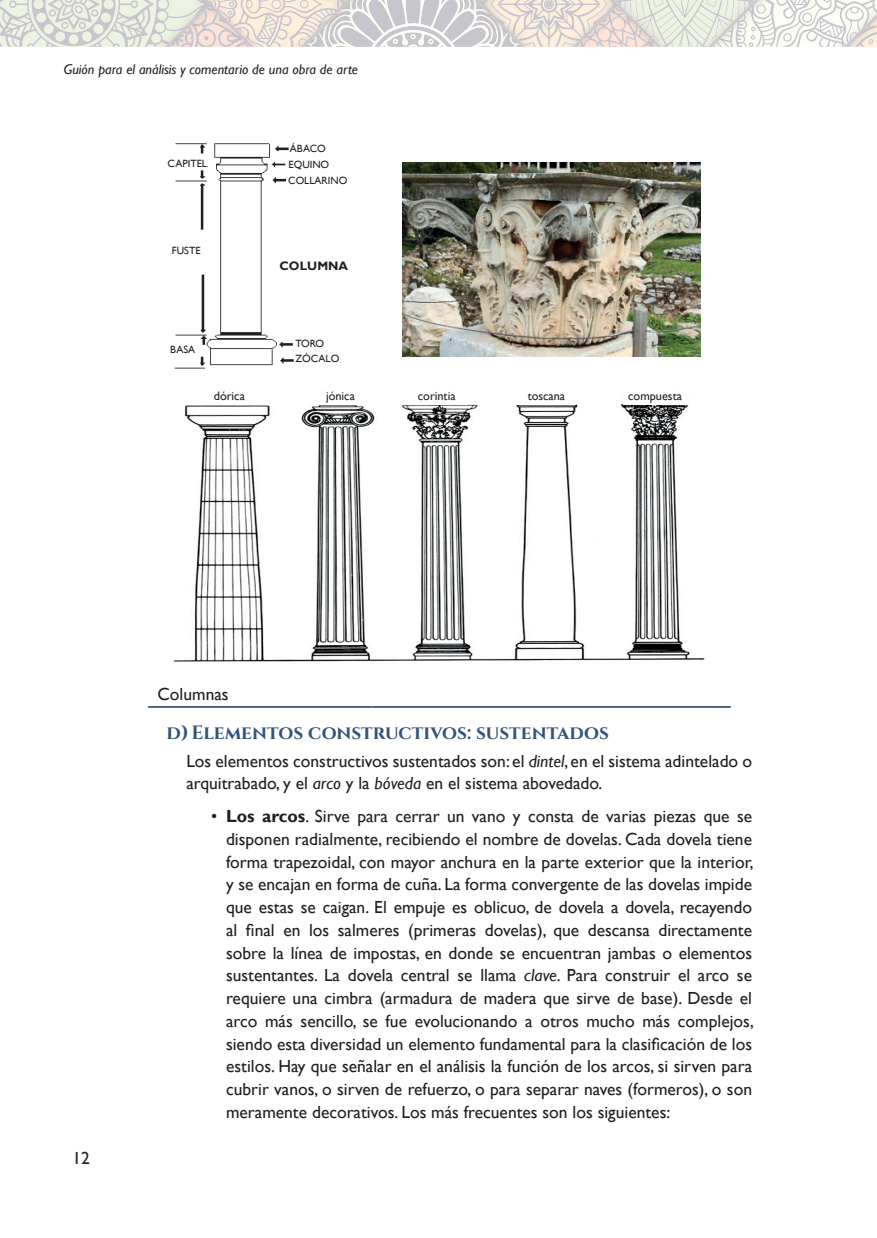
<style>
.page{position:relative;width:877px;height:1238px;background:#fff}
.page>*{position:absolute;margin:0;border:0;box-sizing:border-box;transform-origin:0 0}
.t1{font:700 19.25px "Cinzel";color:#355378}
.t2{font:17.5px/22.8px "Gill Sans";color:#231f20}
.t3{font:italic 14px "Gill Sans";color:#231f20}
.t4{font:12.25px "Gill Sans";color:#231f20}
.t5{font:700 12.25px "Gill Sans";color:#231f20}
.t6{font:10.5px/15.6px "Gill Sans";color:#231f20}
.s1{font-style:italic}
.s2{font-weight:700}
</style>
<div class="page">
<hr style="left:148px;top:706px;width:223px;height:1px;background:#355378">
<hr style="left:371px;top:706px;width:360px;height:1px;background:#355378">
<img style="left:174px;top:143px;width:120px;height:226px">
<div style="left:290px;top:142px;width:41px;height:13px;background:#fff"></div>
<div style="left:288px;top:158px;width:42px;height:13px;background:#fff"></div>
<div style="left:288px;top:173px;width:60px;height:13px;background:#fff"></div>
<div style="left:279px;top:259px;width:70px;height:13px;background:#fff"></div>
<div style="left:166px;top:156px;width:41px;height:14px;background:#fff"></div>
<div style="left:168px;top:244px;width:33px;height:13px;background:#fff"></div>
<div style="left:167px;top:343px;width:28px;height:11px;background:#fff"></div>
<img style="left:402px;top:162px;width:298px;height:195px">
<img style="left:173px;top:403px;width:532px;height:259px">
<div style="left:199px;top:391px;width:60px;height:14px;background:#fff"></div>
<div style="left:311px;top:391px;width:59px;height:14px;background:#fff"></div>
<div style="left:407px;top:391px;width:59px;height:14px;background:#fff"></div>
<div style="left:516px;top:391px;width:60px;height:14px;background:#fff"></div>
<div style="left:623px;top:391px;width:64px;height:14px;background:#fff"></div>
<svg style="left:0;top:0;width:877px;height:47px;background:#e1dfd9"></svg>
<p class="t3" style="left:64px;top:61px;width:296px">Guión para el análisis y comentario de una obra de arte</p>
<p class="t6" style="left:168px;top:156px;width:41px">CAPITEL</p>
<p class="t6" style="left:172px;top:243px;width:30px">FUSTE</p>
<p class="t6" style="left:170px;top:341px;width:26px">BASA</p>
<p class="t6" style="left:288px;top:141px;width:61px">ÁBACO<br>EQUINO<br>COLLARINO</p>
<p class="t5" style="left:279px;top:258px;width:70px">COLUMNA</p>
<p class="t6" style="left:295px;top:336px;width:45px">TORO<br>ZÓCALO</p>
<p class="t4" style="left:214px;top:389px;width:33px">dórica</p>
<p class="t4" style="left:326px;top:389px;width:30px">jónica</p>
<p class="t4" style="left:418px;top:389px;width:39px">corintia</p>
<p class="t4" style="left:527px;top:389px;width:39px">toscana</p>
<p class="t4" style="left:628px;top:389px;width:55px">compuesta</p>
<p class="t2" style="left:72px;top:1146px;width:19px">12</p>
<p class="t2" style="left:157px;top:683px;width:73px">Columnas</p>
<p class="t1" style="left:166px;top:720px;width:444px">d) Elementos constructivos: sustentados</p>
<p class="t2" style="left:186px;top:749px;width:567px">Los elementos constructivos sustentados son: el <span class="s1">dintel</span>, en el sistema adintelado o arquitrabado, y el <span class="s1">arco</span> y la <span class="s1">bóveda</span> en el sistema abovedado.</p>
<p class="t2" style="left:226px;top:804px;width:529px;text-align:justify;text-indent:-15px">• <span class="s2">Los arcos</span>. Sirve para cerrar un vano y consta de varias piezas que se disponen radialmente, recibiendo el nombre de dovelas. Cada dovela tiene forma trapezoidal, con mayor anchura en la parte exterior que la interior, y se encajan en forma de cuña. La forma convergente de las dovelas impide que estas se caigan. El empuje es oblicuo, de dovela a dovela, recayendo al final en los salmeres (primeras dovelas), que descansa directamente sobre la línea de impostas, en donde se encuentran jambas o elementos sustentantes. La dovela central se llama <span class="s1">clave</span>. Para construir el arco se requiere una cimbra (armadura de madera que sirve de base). Desde el arco más sencillo, se fue evolucionando a otros mucho más complejos, siendo esta diversidad un elemento fundamental para la clasificación de los estilos. Hay que señalar en el análisis la función de los arcos, si sirven para cubrir vanos, o sirven de refuerzo, o para separar naves (formeros), o son meramente decorativos. Los más frecuentes son los siguientes:</p>
</div>
